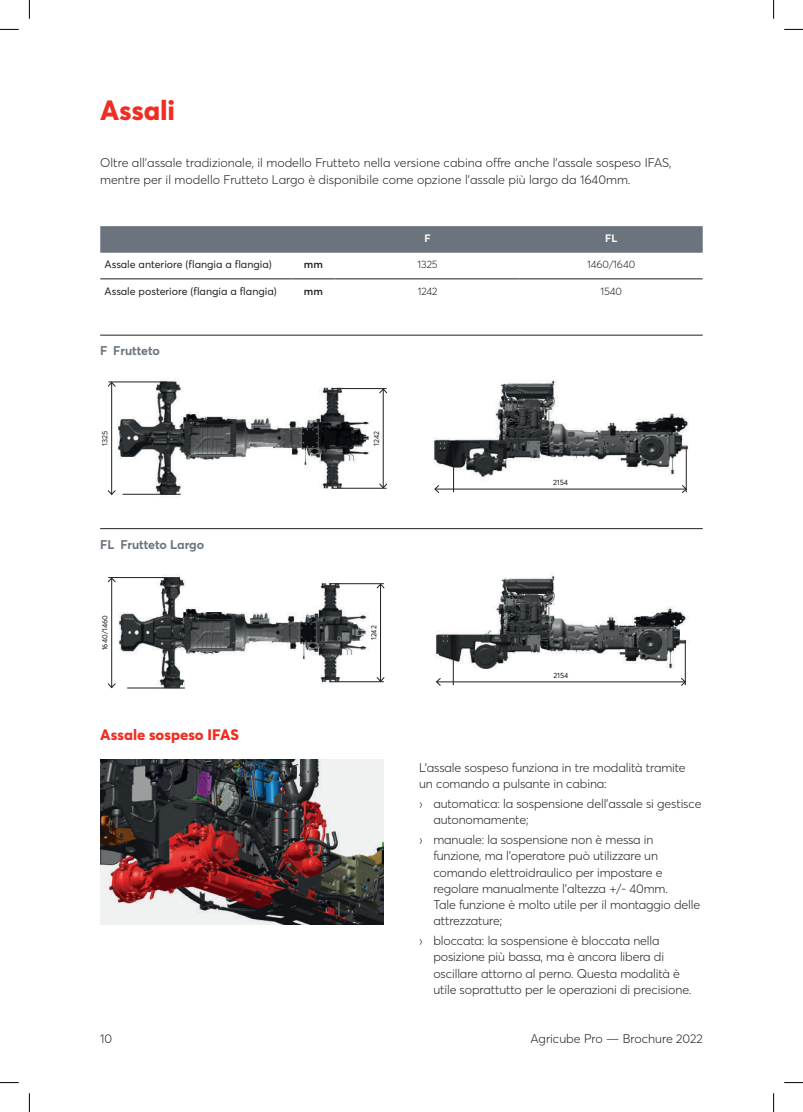
<style>
.page{position:relative;width:803px;height:1112px;background:#fff}
.page>*{position:absolute;margin:0;border:0;box-sizing:border-box;transform-origin:0 0}
.t1{font:800 27.5px "Averta PE";color:#ee2e22}
.t2{font:800 15px "Averta PE";color:#ee2e22}
.t3{font:300 12.5px/16.2px "Averta PE";letter-spacing:-.01em;color:#231f20}
.t4{font:700 12.5px "Averta PE";color:#6b747d}
.t5{font:10.62px "Averta PE";color:#231f20}
.t6{font:300 10.62px "Averta PE";color:#231f20}
.t7{font:600 10.62px "Averta PE";color:#231f20}
.t8{font:700 10.62px "Averta PE";color:#fff}
.t9{font:7.5px "Averta PE";color:#231f20}
</style>
<div class="page">
<img style="left:433px;top:379px;width:256px;height:114px">
<hr style="left:435px;top:488px;width:251px;height:1px;background:#231f20">
<svg style="left:434px;top:485px;width:5px;height:8px"></svg>
<svg style="left:682px;top:485px;width:4px;height:8px"></svg>
<hr style="left:686px;top:447px;width:1px;height:45px;background:#231f20">
<hr style="left:453px;top:450px;width:1px;height:42px;background:#231f20">
<svg style="left:100px;top:226px;width:603px;height:27px;background:#6d767f"></svg>
<hr style="left:100px;top:278px;width:191px;height:1px;background:#231f20">
<hr style="left:291px;top:278px;width:44px;height:1px;background:#231f20">
<hr style="left:335px;top:278px;width:185px;height:1px;background:#231f20">
<hr style="left:520px;top:278px;width:183px;height:1px;background:#231f20">
<hr style="left:100px;top:335px;width:603px;height:1px;background:#231f20">
<img style="left:112px;top:380px;width:263px;height:118px">
<hr style="left:111px;top:382px;width:1px;height:112px;background:#231f20">
<svg style="left:108px;top:490px;width:8px;height:4px"></svg>
<svg style="left:108px;top:382px;width:8px;height:5px"></svg>
<hr style="left:383px;top:389px;width:1px;height:98px;background:#231f20">
<svg style="left:379px;top:483px;width:8px;height:5px"></svg>
<svg style="left:379px;top:388px;width:8px;height:5px"></svg>
<hr style="left:108px;top:381px;width:59px;height:1px;background:#231f20">
<hr style="left:332px;top:388px;width:54px;height:1px;background:#231f20">
<hr style="left:332px;top:488px;width:54px;height:1px;background:#231f20">
<hr style="left:123px;top:494px;width:58px;height:1px;background:#231f20">
<hr style="left:100px;top:528px;width:603px;height:1px;background:#231f20">
<img style="left:114px;top:574px;width:257px;height:115px">
<hr style="left:111px;top:578px;width:1px;height:109px;background:#231f20">
<svg style="left:108px;top:683px;width:8px;height:4px"></svg>
<svg style="left:108px;top:578px;width:8px;height:4px"></svg>
<hr style="left:380px;top:584px;width:1px;height:97px;background:#231f20">
<svg style="left:376px;top:676px;width:9px;height:5px"></svg>
<svg style="left:376px;top:584px;width:9px;height:4px"></svg>
<hr style="left:108px;top:577px;width:58px;height:1px;background:#231f20">
<hr style="left:329px;top:583px;width:55px;height:1px;background:#231f20">
<hr style="left:127px;top:687px;width:58px;height:1px;background:#231f20">
<hr style="left:329px;top:681px;width:55px;height:1px;background:#231f20">
<img style="left:435px;top:573px;width:254px;height:113px">
<hr style="left:453px;top:644px;width:1px;height:41px;background:#231f20">
<hr style="left:436px;top:681px;width:249px;height:1px;background:#231f20">
<svg style="left:436px;top:677px;width:5px;height:8px"></svg>
<svg style="left:681px;top:677px;width:4px;height:8px"></svg>
<hr style="left:685px;top:640px;width:1px;height:45px;background:#231f20">
<img style="left:100px;top:759px;width:284px;height:165px">
<svg style="left:0;top:29px;width:19px;height:1px"></svg>
<svg style="left:784px;top:29px;width:19px;height:1px"></svg>
<svg style="left:0;top:1082px;width:19px;height:1px"></svg>
<svg style="left:784px;top:1082px;width:19px;height:1px"></svg>
<svg style="left:29px;top:0;width:1px;height:19px"></svg>
<svg style="left:29px;top:1093px;width:1px;height:18px"></svg>
<svg style="left:773px;top:0;width:1px;height:19px"></svg>
<svg style="left:773px;top:1093px;width:1px;height:18px"></svg>
<h1 class="t1" style="left:100px;top:91px;width:76px">Assali</h1>
<p class="t3" style="left:100px;top:154px;width:573px">Oltre all'assale tradizionale, il modello Frutteto nella versione cabina offre anche l'assale sospeso IFAS, mentre per il modello Frutteto Largo è disponibile come opzione l'assale più largo da 1640mm.</p>
<p class="t8" style="left:424px;top:230px;width:8px">F</p>
<p class="t8" style="left:605px;top:230px;width:14px">FL</p>
<p class="t5" style="left:104px;top:257px;width:169px">Assale anteriore (flangia a flangia)</p>
<p class="t7" style="left:304px;top:257px;width:21px">mm</p>
<p class="t6" style="left:417px;top:257px;width:22px">1325</p>
<p class="t6" style="left:587px;top:257px;width:50px">1460/1640</p>
<p class="t5" style="left:104px;top:283px;width:174px">Assale posteriore (flangia a flangia)</p>
<p class="t7" style="left:304px;top:283px;width:21px">mm</p>
<p class="t6" style="left:418px;top:283px;width:21px">1242</p>
<p class="t6" style="left:600px;top:283px;width:23px">1540</p>
<p class="t4" style="left:100px;top:342px;width:61px">F Frutteto</p>
<p class="t9" style="left:100px;top:446px;width:16px;rotate:-90deg">1325</p>
<p class="t9" style="left:371px;top:445px;width:16px;rotate:-90deg">1242</p>
<p class="t4" style="left:100px;top:535px;width:106px">FL Frutteto Largo</p>
<p class="t9" style="left:100px;top:650px;width:36px;rotate:-90deg">1640/1460</p>
<p class="t9" style="left:369px;top:640px;width:16px;rotate:-90deg">1242</p>
<p class="t2" style="left:100px;top:724px;width:140px">Assale sospeso IFAS</p>
<p class="t9" style="left:553px;top:477px;width:17px">2154</p>
<p class="t9" style="left:553px;top:669px;width:16px">2154</p>
<p class="t3" style="left:419px;top:758px;width:268px">L’assale sospeso funziona in tre modalità tramite un comando a pulsante in cabina:</p>
<p class="t3" style="left:433px;top:794px;width:270px;text-indent:-14px">› automatica: la sospensione dell’assale si gestisce autonomamente;</p>
<p class="t3" style="left:433px;top:830px;width:268px;text-indent:-14px">› manuale: la sospensione non è messa in funzione, ma l’operatore può utilizzare un comando elettroidraulico per impostare e regolare manualmente l’altezza +/- 40mm.<br>Tale funzione è molto utile per il montaggio delle attrezzature;</p>
<p class="t3" style="left:433px;top:931px;width:259px;text-indent:-14px">› bloccata: la sospensione è bloccata nella posizione più bassa, ma è ancora libera di oscillare attorno al perno. Questa modalità è utile soprattutto per le operazioni di precisione.</p>
<p class="t3" style="left:100px;top:1029px;width:14px">10</p>
<p class="t3" style="left:530px;top:1029px;width:174px">Agricube Pro — Brochure 2022</p>
</div>
